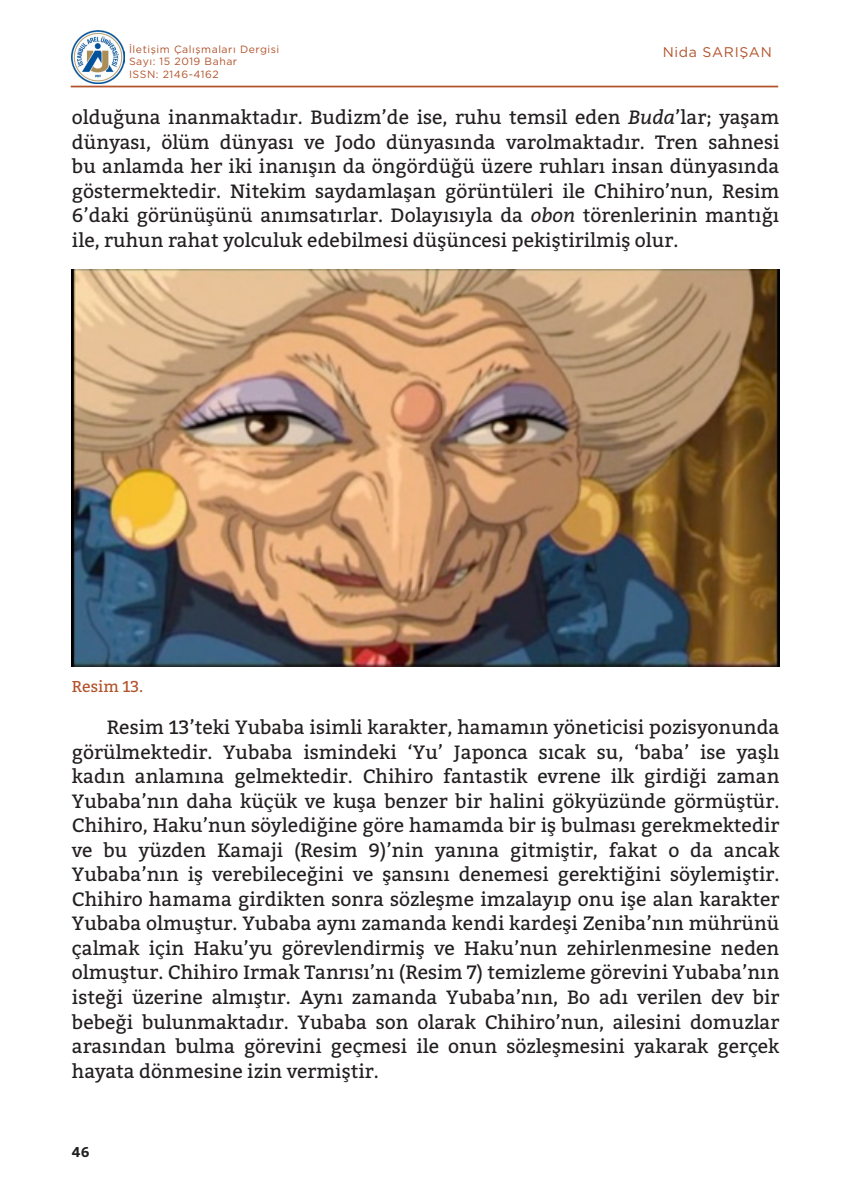
<style>
.page{position:relative;width:844px;height:1191px;background:#fff}
.page>*{position:absolute;margin:0;border:0;box-sizing:border-box;transform-origin:0 0}
.t1{font:19.25px/24.5px "Bitter";color:#231f20;text-align:justify}
.t2{font:15.75px "Bitter";color:#b2532b}
.t3{font:14px "Gotham";letter-spacing:.05em;color:#b2532b}
.t4{font:700 14px "Bitter";color:#231f20}
.t5{font:10.5px/12.2px "Gotham";letter-spacing:.05em;color:#b2532b}
.s1{font-style:italic}
</style>
<div class="page">
<img style="left:72px;top:269px;width:707px;height:397px">
<hr style="left:71px;top:86px;width:707px;height:1px;background:#b2532b">
<img style="left:72px;top:31px;width:52px;height:52px">
<p class="t5" style="left:129px;top:43px;width:152px">İletişim Çalışmaları Dergisi</p>
<p class="t3" style="left:662px;top:43px;width:110px">Nida SARIŞAN</p>
<p class="t5" style="left:129px;top:55px;width:110px">Sayı: 15 2019 Bahar<br>ISSN: 2146-4162</p>
<p class="t1" style="left:72px;top:105px;width:708px">olduğuna inanmaktadır. Budizm’de ise, ruhu temsil eden <span class="s1">Buda</span>’lar; yaşam dünyası, ölüm dünyası ve Jodo dünyasında varolmaktadır. Tren sahnesi bu anlamda her iki inanışın da öngördüğü üzere ruhları insan dünyasında göstermektedir. Nitekim saydamlaşan görüntüleri ile Chihiro’nun, Resim 6’daki görünüşünü anımsatırlar. Dolayısıyla da <span class="s1">obon</span> törenlerinin mantığı ile, ruhun rahat yolculuk edebilmesi düşüncesi pekiştirilmiş olur.</p>
<p class="t2" style="left:72px;top:676px;width:73px">Resim 13.</p>
<p class="t1" style="left:72px;top:715px;width:708px;text-indent:35px">Resim 13’teki Yubaba isimli karakter, hamamın yöneticisi pozisyonunda görülmektedir. Yubaba ismindeki ‘Yu’ Japonca sıcak su, ‘baba’ ise yaşlı kadın anlamına gelmektedir. Chihiro fantastik evrene ilk girdiği zaman Yubaba’nın daha küçük ve kuşa benzer bir halini gökyüzünde görmüştür.<br>Chihiro, Haku’nun söylediğine göre hamamda bir iş bulması gerekmektedir ve bu yüzden Kamaji (Resim 9)’nin yanına gitmiştir, fakat o da ancak Yubaba’nın iş verebileceğini ve şansını denemesi gerektiğini söylemiştir.<br>Chihiro hamama girdikten sonra sözleşme imzalayıp onu işe alan karakter Yubaba olmuştur. Yubaba aynı zamanda kendi kardeşi Zeniba’nın mührünü çalmak için Haku’yu görevlendirmiş ve Haku’nun zehirlenmesine neden olmuştur. Chihiro Irmak Tanrısı’nı (Resim 7) temizleme görevini Yubaba’nın isteği üzerine almıştır. Aynı zamanda Yubaba’nın, Bo adı verilen dev bir bebeği bulunmaktadır. Yubaba son olarak Chihiro’nun, ailesini domuzlar arasından bulma görevini geçmesi ile onun sözleşmesini yakarak gerçek hayata dönmesine izin vermiştir.</p>
<p class="t4" style="left:72px;top:1143px;width:19px">46</p>
</div>
